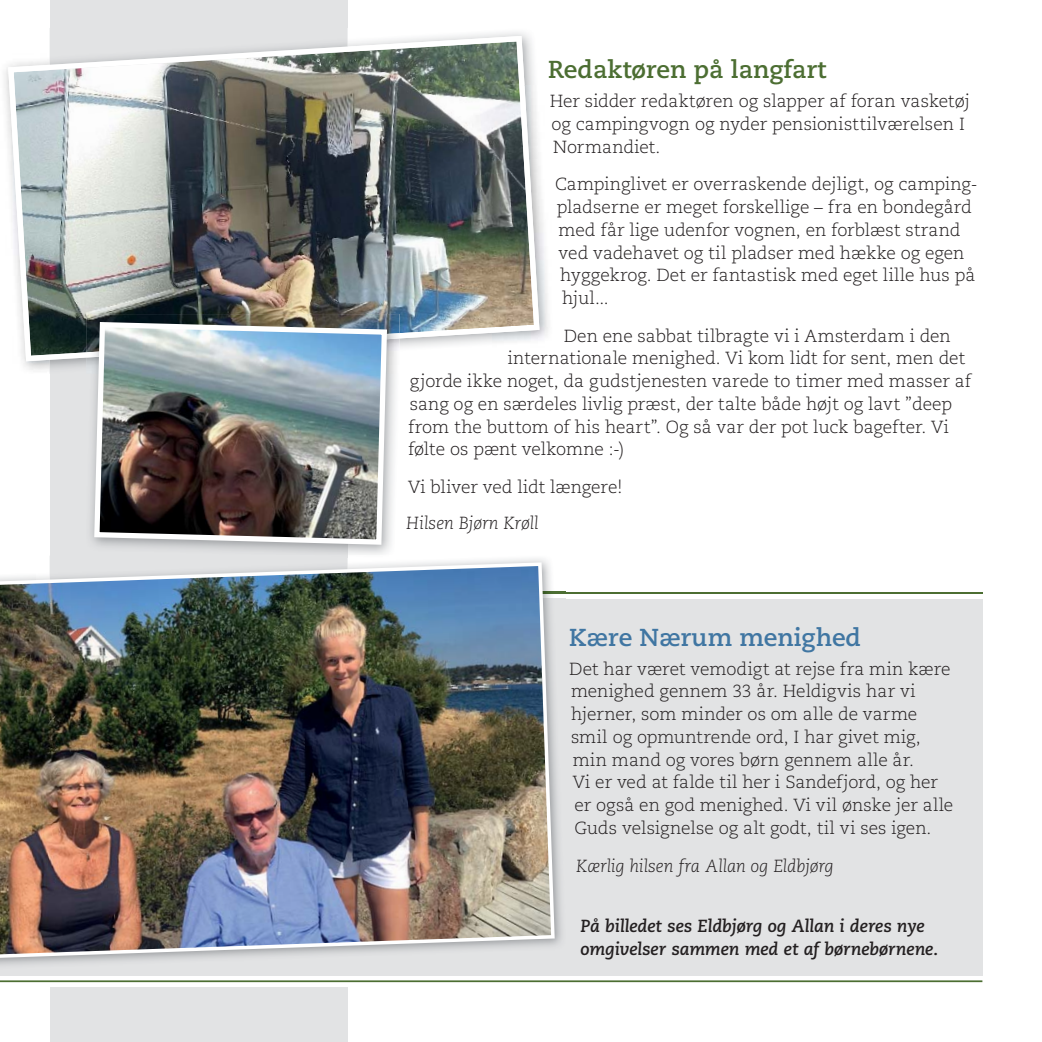
<style>
.page{position:relative;width:1042px;height:1042px;background:#fff}
.page>*{position:absolute;margin:0;border:0;box-sizing:border-box;transform-origin:0 0}
.t1{font:700 24.5px "Caecilia LT Std";color:#4c6e32}
.t2{font:700 24.5px "Caecilia LT Std";color:#4076a2}
.t3{font:300 17.5px/22.8px "Caecilia LT Std";color:#231f20}
.t4{font:italic 700 17.5px/22.8px "Caecilia LT Std";letter-spacing:-.01em;color:#231f20}
.t5{font:italic 300 17.5px "Caecilia LT Std";color:#231f20}
</style>
<div class="page">
<div style="left:50px;top:987px;width:297px;height:55px;background:#e2e3e4"></div>
<div style="left:50px;top:0;width:297px;height:592px;background:#e2e3e4"></div>
<div style="left:0;top:598px;width:982px;height:377px;background:#e2e3e4"></div>
<hr style="left:0;top:592px;width:982px;height:2px;background:#4c6e32">
<hr style="left:0;top:980px;width:982px;height:2px;background:#4c6e32">
<img style="left:539px;top:166px;width:10px;height:174px">
<img style="left:8px;top:36px;width:531px;height:325px">
<img style="left:90px;top:374px;width:306px;height:182px">
<img style="left:390px;top:358px;width:9px;height:16px">
<img style="left:86px;top:314px;width:313px;height:19px">
<img style="left:86px;top:333px;width:313px;height:25px">
<img style="left:92px;top:319px;width:298px;height:228px">
<img style="left:0;top:560px;width:556px;height:402px">
<h1 class="t1" style="left:548px;top:58px;width:280px">Redaktøren på langfart</h1>
<p class="t3" style="left:550px;top:90px;width:422px">Her sidder redaktøren og slapper af foran vasketøj og campingvogn og nyder pensionisttilværelsen I<br>Normandiet.</p>
<p class="t3" style="left:555px;top:174px;width:424px">Campinglivet er overraskende dejligt, og camping-</p>
<p class="t3" style="left:557px;top:196px;width:416px">pladserne er meget forskellige – fra en bondegård</p>
<p class="t3" style="left:558px;top:219px;width:403px">med får lige udenfor vognen, en forblæst strand</p>
<p class="t3" style="left:558px;top:242px;width:408px">ved vadehavet og til pladser med hække og egen</p>
<p class="t3" style="left:560px;top:265px;width:417px">hyggekrog. Det er fantastisk med eget lille hus på</p>
<p class="t3" style="left:562px;top:287px;width:48px">hjul...</p>
<p class="t3" style="left:564px;top:325px;width:389px">Den ene sabbat tilbragte vi i Amsterdam i den</p>
<p class="t3" style="left:508px;top:348px;width:459px">internationale menighed. Vi kom lidt for sent, men det</p>
<p class="t3" style="left:410px;top:371px;width:563px">gjorde ikke noget, da gudstjenesten varede to timer med masser af</p>
<p class="t3" style="left:410px;top:393px;width:544px">sang og en særdeles livlig præst, der talte både højt og lavt ”deep</p>
<p class="t3" style="left:408px;top:416px;width:542px">from the buttom of his heart”. Og så var der pot luck bagefter. Vi</p>
<p class="t3" style="left:408px;top:439px;width:218px">følte os pænt velkomne :-)</p>
<p class="t3" style="left:408px;top:476px;width:216px">Vi bliver ved lidt længere!</p>
<p class="t5" style="left:406px;top:514px;width:134px">Hilsen Bjørn Krøll</p>
<h1 class="t2" style="left:569px;top:625px;width:293px">Kære Nærum menighed</h1>
<p class="t3" style="left:569px;top:658px;width:386px">Det har været vemodigt at rejse fra min kære menighed gennem 33 år. Heldigvis har vi hjerner, som minder os om alle de varme smil og opmuntrende ord, I har givet mig, min mand og vores børn gennem alle år.<br>Vi er ved at falde til her i Sandefjord, og her er også en god menighed. Vi vil ønske jer alle Guds velsignelse og alt godt, til vi ses igen.</p>
<p class="t5" style="left:576px;top:857px;width:259px">Kærlig hilsen fra Allan og Eldbjørg</p>
<p class="t4" style="left:581px;top:915px;width:359px">På billedet ses Eldbjørg og Allan i deres nye omgivelser sammen med et af børnebørnene.</p>
</div>
